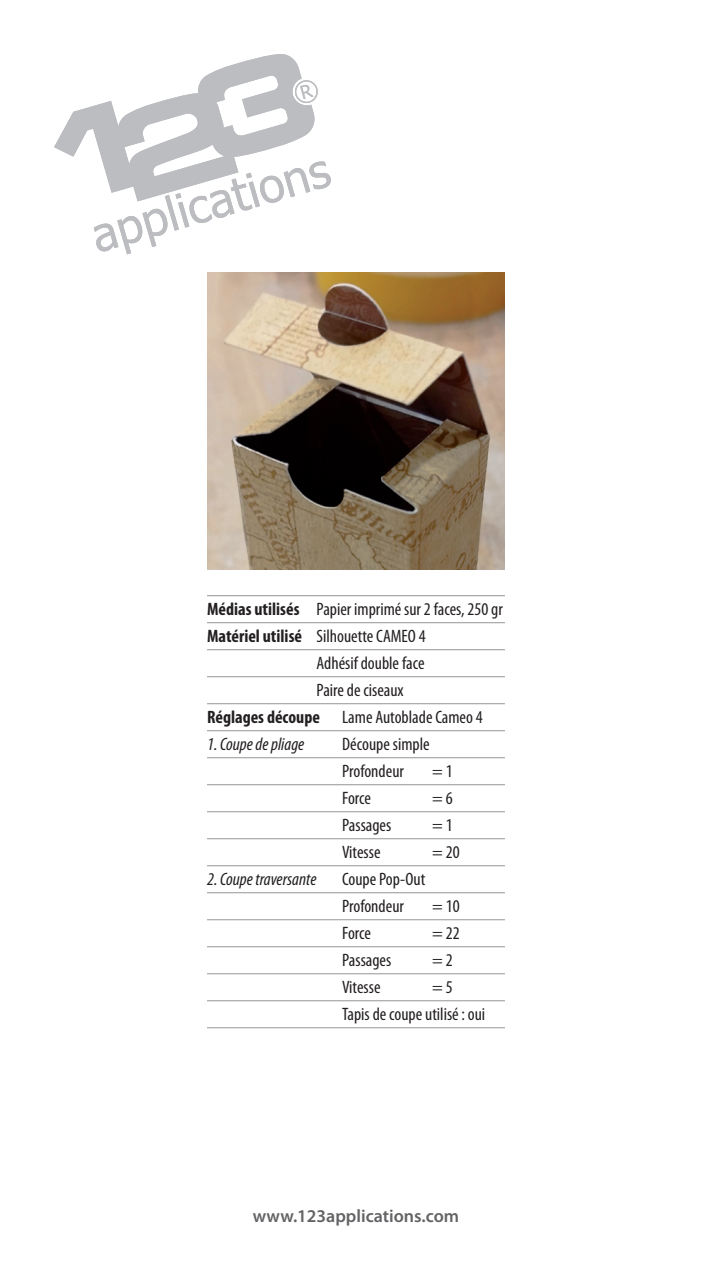
<style>
.page{position:relative;width:712px;height:1263px;background:#fff}
.page>*{position:absolute;margin:0;border:0;box-sizing:border-box;transform-origin:0 0}
.t1{font:condensed 18px/27px "Myriad Pro";color:#231f20}
.t2{font:italic condensed 18px "Myriad Pro";color:#231f20}
.t3{font:600 18px "Myriad Pro";color:#636366}
.s1{font-weight:700}
</style>
<div class="page">
<svg style="left:54px;top:54px;width:261px;height:107px"></svg>
<svg style="left:94px;top:161px;width:237px;height:93px"></svg>
<svg style="left:293px;top:79px;width:25px;height:25px"></svg>
<img style="left:207px;top:272px;width:298px;height:298px">
<hr style="left:207px;top:595px;width:298px;height:1px;background:#939598">
<hr style="left:207px;top:622px;width:298px;height:1px;background:#939598">
<hr style="left:207px;top:649px;width:298px;height:1px;background:#939598">
<hr style="left:207px;top:676px;width:298px;height:1px;background:#939598">
<hr style="left:207px;top:703px;width:298px;height:1px;background:#939598">
<hr style="left:207px;top:730px;width:298px;height:1px;background:#939598">
<hr style="left:207px;top:757px;width:298px;height:1px;background:#939598">
<hr style="left:207px;top:784px;width:298px;height:1px;background:#939598">
<hr style="left:207px;top:811px;width:298px;height:1px;background:#939598">
<hr style="left:207px;top:838px;width:298px;height:1px;background:#939598">
<hr style="left:207px;top:865px;width:298px;height:1px;background:#939598">
<hr style="left:207px;top:892px;width:298px;height:1px;background:#939598">
<hr style="left:207px;top:919px;width:298px;height:1px;background:#939598">
<hr style="left:207px;top:946px;width:298px;height:1px;background:#939598">
<hr style="left:207px;top:973px;width:298px;height:1px;background:#939598">
<hr style="left:207px;top:1000px;width:298px;height:1px;background:#939598">
<hr style="left:207px;top:1027px;width:298px;height:1px;background:#939598">
<p class="t1" style="left:207px;top:595px;width:297px"><span class="s1">Médias utilisés</span> Papier imprimé sur 2 faces, 250 gr</p>
<p class="t1" style="left:207px;top:622px;width:220px"><span class="s1">Matériel utilisé</span> Silhouette CAMEO 4</p>
<p class="t1" style="left:316px;top:649px;width:109px">Adhésif double face</p>
<p class="t1" style="left:316px;top:676px;width:89px">Paire de ciseaux</p>
<p class="t1" style="left:207px;top:703px;width:277px"><span class="s1">Réglages découpe</span> Lame Autoblade Cameo 4</p>
<p class="t2" style="left:207px;top:733px;width:99px">1. Coupe de pliage</p>
<p class="t1" style="left:342px;top:730px;width:89px">Découpe simple<br>Profondeur</p>
<p class="t1" style="left:432px;top:757px;width:22px">= 1</p>
<p class="t1" style="left:342px;top:784px;width:30px">Force</p>
<p class="t1" style="left:432px;top:784px;width:22px">= 6</p>
<p class="t1" style="left:342px;top:811px;width:51px">Passages</p>
<p class="t1" style="left:432px;top:811px;width:22px">= 1</p>
<p class="t1" style="left:342px;top:838px;width:40px">Vitesse</p>
<p class="t1" style="left:432px;top:838px;width:29px">= 20</p>
<p class="t2" style="left:207px;top:868px;width:111px">2. Coupe traversante</p>
<p class="t1" style="left:342px;top:865px;width:85px">Coupe Pop-Out<br>Profondeur</p>
<p class="t1" style="left:432px;top:892px;width:29px">= 10</p>
<p class="t1" style="left:342px;top:919px;width:30px">Force</p>
<p class="t1" style="left:432px;top:919px;width:29px">= 22</p>
<p class="t1" style="left:342px;top:946px;width:51px">Passages</p>
<p class="t1" style="left:432px;top:946px;width:22px">= 2</p>
<p class="t1" style="left:342px;top:973px;width:40px">Vitesse</p>
<p class="t1" style="left:342px;top:973px;width:145px;text-indent:90px">= 5<br>Tapis de coupe utilisé : oui</p>
<p class="t3" style="left:253px;top:1205px;width:208px">www.123applications.com</p>
</div>
